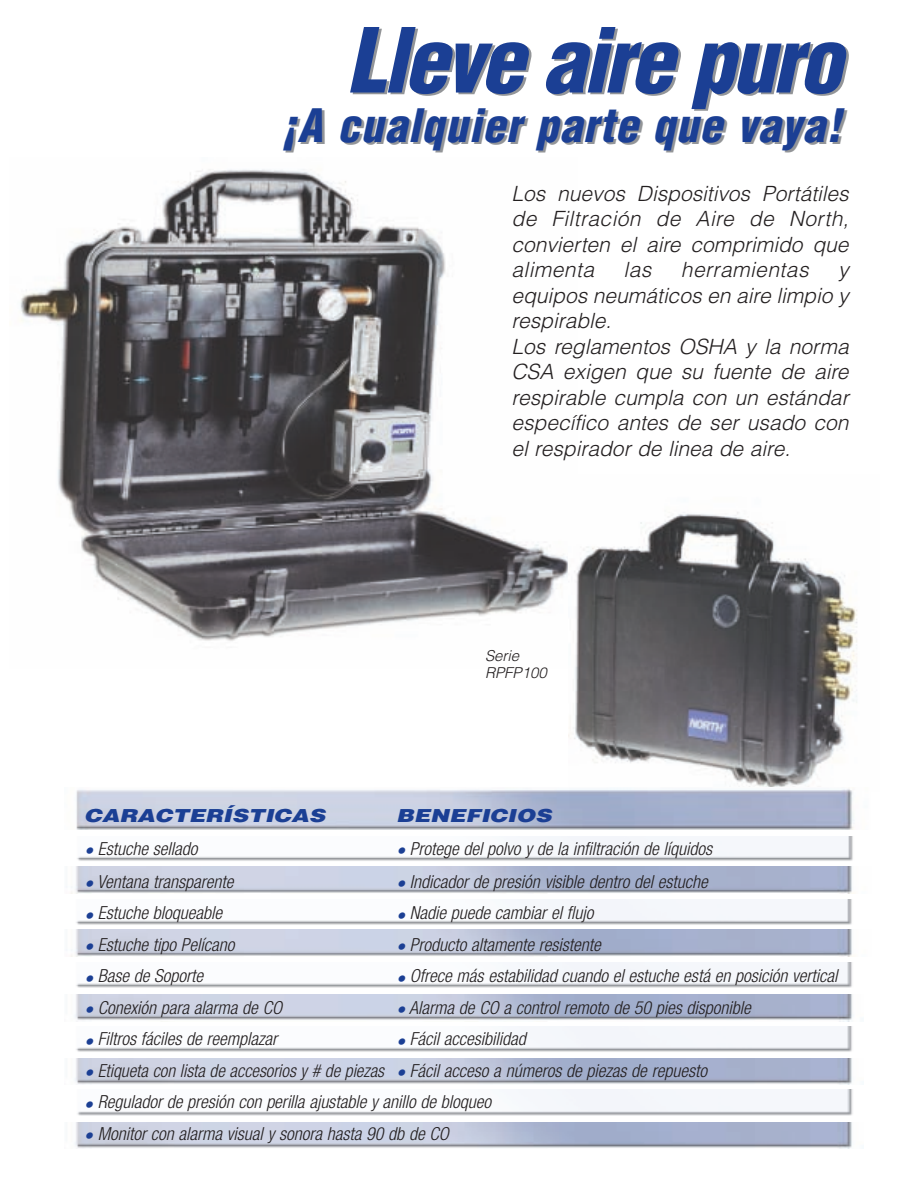
<style>
.page{position:relative;width:918px;height:1188px;background:#fff}
.page>*{position:absolute;margin:0;border:0;box-sizing:border-box;transform-origin:0 0}
.t1{font:italic 900 condensed 87.45px "Helvetica";letter-spacing:-.035em;color:#1b3f94}
.t2{font:italic 900 condensed 45px "Helvetica";letter-spacing:.025em;color:#1b3f94}
.t3{font:italic 300 21px/25.5px "Helvetica";color:#231f20;text-align:justify}
.t4{font:italic 300 21px "Helvetica";letter-spacing:.02em;color:#231f20}
.t5{font:italic 300 condensed 18px "Helvetica Neue";color:#231f20}
.t6{font:italic 900 18px "Helvetica";color:#1b3f94;scale:1.26 1}
.t7{font:italic 300 15px/16.5px "Helvetica";color:#231f20}
.s1{color:#1b3f94}
</style>
<div class="page">
<img style="left:20px;top:169px;width:548px;height:472px">
<img style="left:569px;top:512px;width:288px;height:275px">
<img style="left:76px;top:788px;width:778px;height:42px">
<img style="left:77px;top:836px;width:776px;height:25px">
<img style="left:71px;top:867px;width:781px;height:26px">
<img style="left:76px;top:899px;width:776px;height:26px">
<img style="left:71px;top:930px;width:781px;height:26px">
<img style="left:76px;top:963px;width:776px;height:25px">
<img style="left:75px;top:994px;width:778px;height:27px">
<img style="left:76px;top:1026px;width:776px;height:26px">
<img style="left:75px;top:1058px;width:777px;height:27px">
<img style="left:75px;top:1122px;width:777px;height:27px">
<img style="left:77px;top:1089px;width:776px;height:27px">
<h1 class="t1" style="left:347px;top:11px;width:497px">Lleve aire puro</h1>
<h2 class="t2" style="left:281px;top:100px;width:561px">¡A cualquier parte que vaya!</h2>
<p class="t3" style="left:511px;top:181px;width:339px">Los nuevos Dispositivos Portátiles de Filtración de Aire de North, convierten el aire comprimido que alimenta</p>
<p class="t3" style="left:624px;top:257px;width:29px">las</p>
<p class="t4" style="left:681px;top:258px;width:129px">herramientas</p>
<p class="t3" style="left:511px;top:257px;width:339px;text-align:left;text-indent:327px">y equipos neumáticos en aire limpio y respirable.<br>Los reglamentos OSHA y la norma<br>CSA exigen que su fuente de aire respirable cumpla con un estándar específico antes de ser usado con el respirador de linea de aire.</p>
<p class="t7" style="left:485px;top:648px;width:63px">Serie<br>RPFP100</p>
<p class="t6" style="left:84px;top:805px;width:193px">CARACTERÍSTICAS</p>
<p class="t6" style="left:396px;top:805px;width:125px">BENEFICIOS</p>
<p class="t5" style="left:84px;top:842px;width:115px"><span class="s1">•</span> Estuche sellado</p>
<p class="t5" style="left:396px;top:842px;width:318px"><span class="s1">•</span> Protege del polvo y de la infiltración de líquidos</p>
<p class="t5" style="left:84px;top:875px;width:151px"><span class="s1">•</span> Ventana transparente</p>
<p class="t5" style="left:396px;top:875px;width:313px"><span class="s1">•</span> Indicador de presión visible dentro del estuche</p>
<p class="t5" style="left:84px;top:907px;width:140px"><span class="s1">•</span> Estuche bloqueable</p>
<p class="t5" style="left:396px;top:907px;width:199px"><span class="s1">•</span> Nadie puede cambiar el flujo</p>
<p class="t5" style="left:84px;top:938px;width:152px"><span class="s1">•</span> Estuche tipo Pelícano</p>
<p class="t5" style="left:396px;top:938px;width:206px"><span class="s1">•</span> Producto altamente resistente</p>
<p class="t5" style="left:84px;top:970px;width:121px"><span class="s1">•</span> Base de Soporte</p>
<p class="t5" style="left:396px;top:970px;width:443px"><span class="s1">•</span> Ofrece más estabilidad cuando el estuche está en posición vertical</p>
<p class="t5" style="left:84px;top:1001px;width:200px"><span class="s1">•</span> Conexión para alarma de CO</p>
<p class="t5" style="left:396px;top:1001px;width:356px"><span class="s1">•</span> Alarma de CO a control remoto de 50 pies disponible</p>
<p class="t5" style="left:84px;top:1033px;width:195px"><span class="s1">•</span> Filtros fáciles de reemplazar</p>
<p class="t5" style="left:396px;top:1033px;width:131px"><span class="s1">•</span> Fácil accesibilidad</p>
<p class="t5" style="left:84px;top:1064px;width:625px"><span class="s1">•</span> Etiqueta con lista de accesorios y # de piezas <span class="s1">•</span> Fácil acceso a números de piezas de repuesto</p>
<p class="t5" style="left:84px;top:1096px;width:409px"><span class="s1">•</span> Regulador de presión con perilla ajustable y anillo de bloqueo</p>
<p class="t5" style="left:84px;top:1127px;width:366px"><span class="s1">•</span> Monitor con alarma visual y sonora hasta 90 db de CO</p>
</div>
